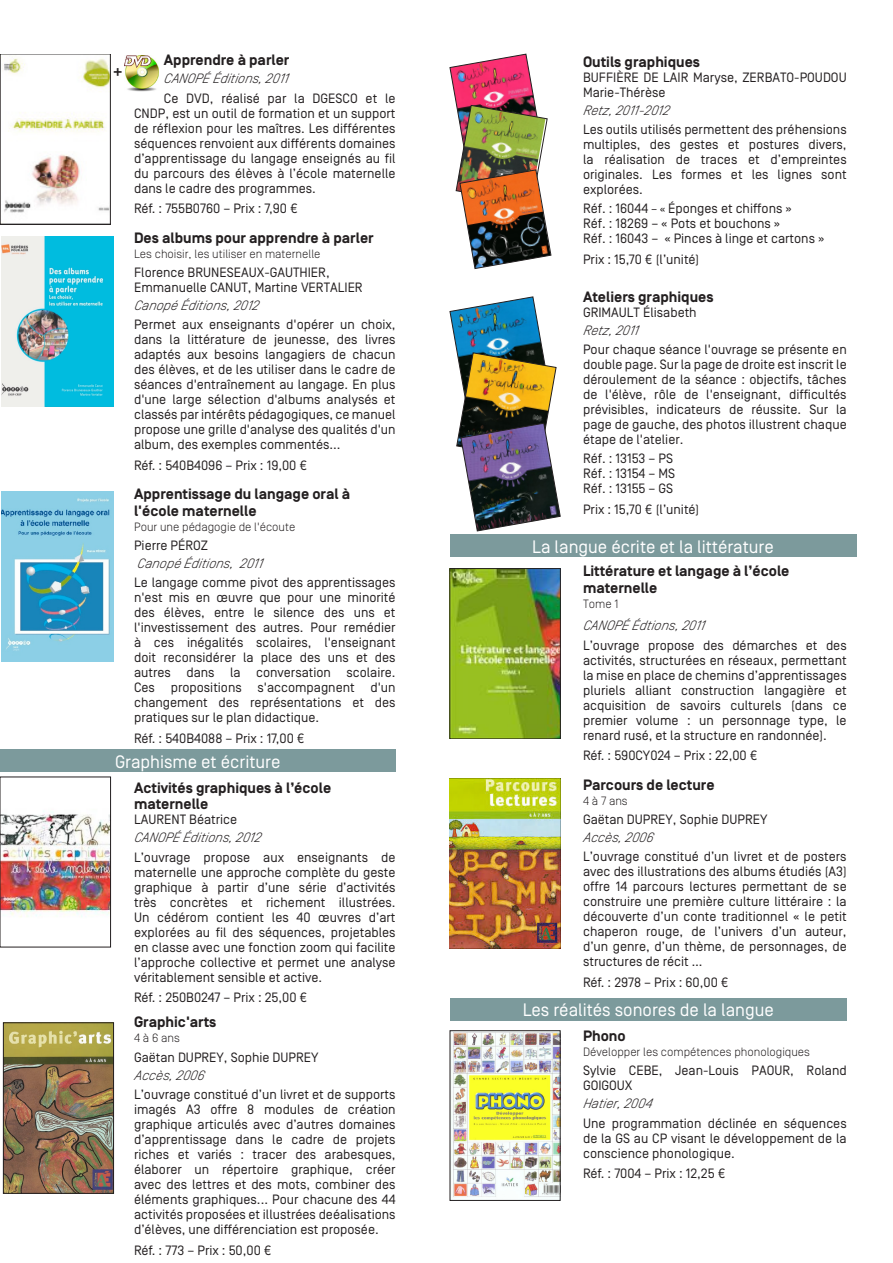
<style>
.page{position:relative;width:893px;height:1263px;background:#fff}
.page>*{position:absolute;margin:0;border:0;box-sizing:border-box;transform-origin:0 0}
.t1{font:18px "Simplon BP Regular";color:#fff}
.References{font:500 18px "Simplon BP";color:#231f20}
.Titre{font:700 15px/16.5px "Simplon BP";color:#231f20}
.Auteur{font:13.5px/15px "Simplon BP Regular";color:#231f20;text-align:justify}
.References-2{font:13.5px "Simplon BP Regular";color:#231f20}
.Editeur{font:italic 300 13.5px "Simplon BP";color:#231f20}
.Soustitre{font:300 12px "Simplon BP";color:#231f20}
.s1{font-size:12px}
</style>
<div class="page">
<img style="left:4px;top:58px;width:105px;height:155px">
<div style="left:0;top:54px;width:111px;height:170px;border:1px solid #231f20"></div>
<img style="left:1px;top:237px;width:113px;height:170px">
<img style="left:1px;top:491px;width:113px;height:170px">
<div style="left:0;top:750px;width:396px;height:22px;background:#7c9a9c"></div>
<img style="left:5px;top:1024px;width:107px;height:167px">
<div style="left:3px;top:1022px;width:111px;height:171px;border:1px solid #231f20"></div>
<img style="left:450px;top:297px;width:110px;height:234px">
<img style="left:450px;top:54px;width:101px;height:215px">
<div style="left:450px;top:535px;width:406px;height:22px;background:#7c9a9c"></div>
<img style="left:452px;top:571px;width:106px;height:166px">
<img style="left:450px;top:779px;width:110px;height:170px">
<div style="left:450px;top:998px;width:397px;height:23px;background:#7c9a9c"></div>
<img style="left:452px;top:1032px;width:106px;height:166px">
<img style="left:2px;top:811px;width:107px;height:106px">
<div style="left:0;top:777px;width:111px;height:170px;border:1px solid #231f20"></div>
<img style="left:125px;top:56px;width:34px;height:35px">
<p class="Titre" style="left:164px;top:52px;width:127px">Apprendre à parler</p>
<p class="Editeur" style="left:164px;top:71px;width:129px">CA NOPÉ Éditions,2011</p>
<p class="Auteur" style="left:134px;top:90px;width:263px;text-indent:30px">Ce DVD, réalisé par la DGESCO et le CNDP, est un outil de formation et un support de réflexion pour les maîtres. Les différentes séquences renvoient aux différents domaines d’apprentissage du langage enseignés au fil du parcours des élèves à l’école maternelle dans le cadre des programmes.</p>
<p class="References-2" style="left:134px;top:201px;width:165px">Réf. : 755B0760 – Prix : 7,90 €</p>
<p class="Titre" style="left:134px;top:230px;width:241px">Des albums pour apprendre à parler</p>
<p class="Soustitre" style="left:134px;top:246px;width:188px">Les choisir, les utiliser en maternelle</p>
<p class="Auteur" style="left:134px;top:265px;width:230px">Florence BRUNESEAUX-GAUTHIER,<br>Emmanuelle CANUT, Martine VERTALIER</p>
<p class="Editeur" style="left:134px;top:297px;width:129px">Canop é Éditions,2012</p>
<p class="Auteur" style="left:134px;top:317px;width:263px">Permet aux enseignants d'opérer un choix, dans la littérature de jeunesse, des livres adaptés aux besoins langagiers de chacun des élèves, et de les utiliser dans le cadre de séances d'entraînement au langage. En plus d'une large sélection d'albums analysés et classés par intérêts pédagogiques, ce manuel propose une grille d'analyse des qualités d'un album, des exemples commentés...</p>
<p class="References-2" style="left:134px;top:457px;width:175px">Réf. : 540B4096 – Prix : 19,00 €</p>
<p class="Titre" style="left:134px;top:486px;width:218px">Apprentissage du langage oral à l'école maternelle</p>
<p class="Soustitre" style="left:134px;top:519px;width:163px">Pour une pédagogie de l'écoute</p>
<p class="Auteur" style="left:134px;top:538px;width:76px">Pierre PÉROZ</p>
<p class="Editeur" style="left:137px;top:555px;width:130px">Canop é Éditions, 2011</p>
<p class="Auteur" style="left:134px;top:575px;width:263px">Le langage comme pivot des apprentissages n'est mis en œuvre que pour une minorité des élèves, entre le silence des uns et l'investissement des autres. Pour remédier à ces inégalités scolaires, l'enseignant doit reconsidérer la place des uns et des autres dans la conversation scolaire.<br>Ces propositions s'accompagnent d'un changement des représentations et des pratiques sur le plan didactique.</p>
<p class="References-2" style="left:134px;top:730px;width:172px">Réf. : 540B4088 – Prix : 17,00 €</p>
<p class="Titre" style="left:134px;top:780px;width:199px">Activités graphiques à l’école maternelle</p>
<p class="Auteur" style="left:134px;top:812px;width:105px">LAURENT Béatrice</p>
<p class="Editeur" style="left:134px;top:830px;width:131px">CA NOPÉ Éditions,2012</p>
<p class="Auteur" style="left:134px;top:849px;width:263px">L’ouvrage propose aux enseignants de maternelle une approche complète du geste graphique à partir d’une série d’activités très concrètes et richement illustrées.<br>Un cédérom contient les 40 œuvres d’art explorées au fil des séquences, projetables en classe avec une fonction zoom qui facilite l’approche collective et permet une analyse véritablement sensible et active.</p>
<p class="References-2" style="left:134px;top:990px;width:175px">Réf. : 250B0247 – Prix : 25,00 €</p>
<p class="Titre" style="left:134px;top:1014px;width:84px">Graphic'arts</p>
<p class="Soustitre" style="left:134px;top:1031px;width:47px">4 à 6 ans</p>
<p class="Auteur" style="left:134px;top:1049px;width:186px">Gaëtan DUPREY, Sophie DUPREY</p>
<p class="Editeur" style="left:134px;top:1067px;width:74px">A ccès,2006</p>
<p class="Auteur" style="left:134px;top:1087px;width:263px">L’ouvrage constitué d’un livret et de supports imagés A3 offre 8 modules de création graphique articulés avec d’autres domaines d’apprentissage dans le cadre de projets riches et variés : tracer des arabesques, élaborer un répertoire graphique, créer avec des lettres et des mots, combiner des éléments graphiques... Pour chacune des 44 activités proposées et illustrées deéalisations d’élèves, une différenciation est proposée.</p>
<p class="References-2" style="left:134px;top:1242px;width:139px">Réf. : 773 – Prix : 50,00 €</p>
<p class="References" style="left:113px;top:60px;width:12px">+</p>
<p class="t1" style="left:115px;top:751px;width:167px">Graphisme et écriture</p>
<p class="Titre" style="left:583px;top:54px;width:118px">Outils graphiques</p>
<p class="Auteur" style="left:583px;top:70px;width:265px">BUFFIÈRE DE LAIR Maryse, ZERBATO-POUDOU<br>Marie-Thérèse</p>
<p class="Editeur" style="left:583px;top:102px;width:90px">Retz,2011-2012</p>
<p class="Auteur" style="left:583px;top:122px;width:265px">Les outils utilisés permettent des préhensions multiples, des gestes et postures divers, la réalisation de traces et d’empreintes originales. Les formes et les lignes sont explorées.</p>
<p class="Auteur" style="left:583px;top:201px;width:210px">Réf. : 16044 <span class="s1">– «</span> Éponges et chiffons »</p>
<p class="Auteur" style="left:583px;top:216px;width:199px">Réf. : 18269 – « Pots et bouchons »</p>
<p class="Auteur" style="left:583px;top:231px;width:243px">Réf. : 16043 – « Pinces à linge et cartons »</p>
<p class="References-2" style="left:583px;top:252px;width:118px">Prix : 15,70 € (l’unité)</p>
<p class="Titre" style="left:583px;top:289px;width:132px">Ateliers graphiques</p>
<p class="Auteur" style="left:583px;top:305px;width:115px">GRIMAULT Élisabeth</p>
<p class="Editeur" style="left:583px;top:322px;width:59px">Retz,2011</p>
<p class="Auteur" style="left:583px;top:342px;width:265px">Pour chaque séance l'ouvrage se présente en double page. Sur la page de droite est inscrit le déroulement de la séance : objectifs, tâches de l'élève, rôle de l'enseignant, difficultés prévisibles, indicateurs de réussite. Sur la page de gauche, des photos illustrent chaque étape de l'atelier.</p>
<p class="Auteur" style="left:583px;top:451px;width:92px">Réf. : 13153 – PS</p>
<p class="Auteur" style="left:583px;top:466px;width:94px">Réf. : 13154 – MS</p>
<p class="Auteur" style="left:583px;top:481px;width:92px">Réf. : 13155 – GS</p>
<p class="References-2" style="left:583px;top:502px;width:118px">Prix : 15,70 € (l’unité)</p>
<p class="t1" style="left:532px;top:536px;width:243px">La langue écrite et la littérature</p>
<p class="Titre" style="left:583px;top:564px;width:208px">Littérature et langage à l’école maternelle</p>
<p class="Soustitre" style="left:583px;top:597px;width:37px">Tome 1</p>
<p class="Editeur" style="left:583px;top:618px;width:126px">CA NOPÉ Édtions,2011</p>
<p class="Auteur" style="left:583px;top:637px;width:265px">L’ouvrage propose des démarches et des activités, structurées en réseaux, permettant la mise en place de chemins d’apprentissages pluriels alliant construction langagière et acquisition de savoirs culturels (dans ce premier volume : un personnage type, le renard rusé, et la structure en randonnée).</p>
<p class="References-2" style="left:583px;top:748px;width:176px">Réf. : 590CY024 – Prix : 22,00 €</p>
<p class="Titre" style="left:583px;top:777px;width:133px">Parcours de lecture</p>
<p class="Soustitre" style="left:583px;top:793px;width:46px">4 à 7 ans</p>
<p class="Auteur" style="left:583px;top:811px;width:186px">Gaëtan DUPREY, Sophie DUPREY</p>
<p class="Editeur" style="left:583px;top:829px;width:74px">A ccès,2006</p>
<p class="Auteur" style="left:583px;top:849px;width:265px">L’ouvrage constitué d’un livret et de posters avec des illustrations des albums étudiés (A3) offre 14 parcours lectures permettant de se construire une première culture littéraire : la découverte d’un conte traditionnel « le petit chaperon rouge, de l’univers d’un auteur, d’un genre, d’un thème, de personnages, de structures de récit …</p>
<p class="References-2" style="left:583px;top:974px;width:147px">Réf. : 2978 – Prix : 60,00 €</p>
<p class="t1" style="left:523px;top:999px;width:253px">Les réalités sonores de la langue</p>
<p class="Titre" style="left:583px;top:1028px;width:44px">Phono</p>
<p class="Soustitre" style="left:583px;top:1045px;width:228px">Développer les compétences phonologiques</p>
<p class="Auteur" style="left:583px;top:1063px;width:265px">Sylvie CEBE, Jean-Louis PAOUR, Roland<br>GOIGOUX</p>
<p class="Editeur" style="left:583px;top:1096px;width:73px">Hatier,2004</p>
<p class="Auteur" style="left:583px;top:1115px;width:265px">Une programmation déclinée en séquences de la GS au CP visant le développement de la conscience phonologique.</p>
<p class="References-2" style="left:583px;top:1166px;width:144px">Réf. : 7004 – Prix : 12,25 €</p>
</div>
